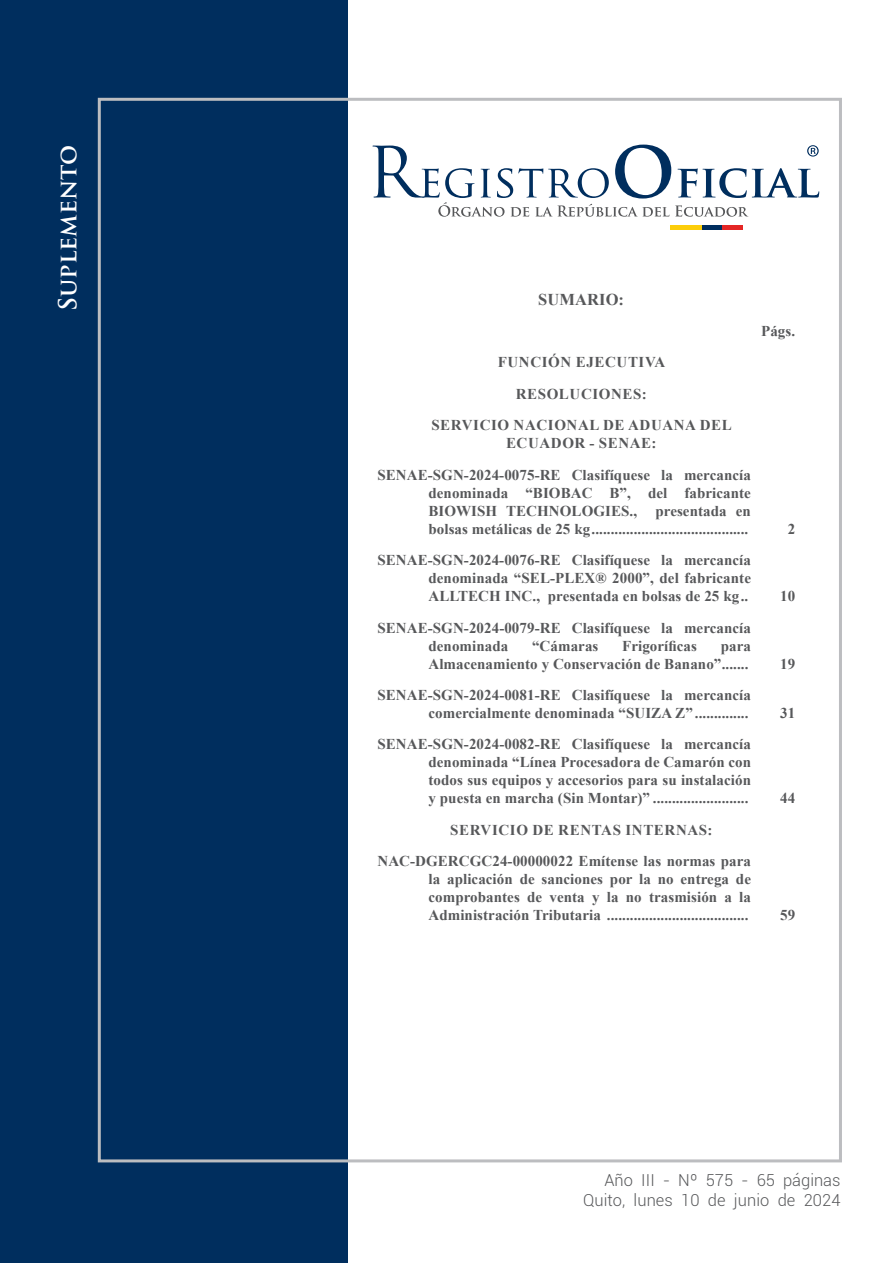
<style>
.page{position:relative;width:893px;height:1263px;background:#fff}
.page>*{position:absolute;margin:0;border:0;box-sizing:border-box;transform-origin:0 0}
.t1{font:700 24.3px "Trajan Pro";letter-spacing:.005em;color:#fff}
.t2{font:300 16.5px/20.2px "Roboto";letter-spacing:.005em;color:#57585a;text-align:right}
.t3{font:700 16.5px "Times New Roman";letter-spacing:.005em;color:#57585a}
.t4{font:700 15px/18px "Times New Roman";letter-spacing:.005em;color:#57585a;text-align:justify}
.t5{font:700 15px/31.3px "Times New Roman";letter-spacing:.04em;color:#57585a;text-align:center}
</style>
<div class="page">
<div style="left:0;top:0;width:348px;height:1263px;background:#002e5e"></div>
<div style="left:670px;top:225px;width:32px;height:5px;background:#fccd0a"></div>
<div style="left:702px;top:225px;width:21px;height:5px;background:#002e5e"></div>
<div style="left:723px;top:225px;width:20px;height:5px;background:#e42625"></div>
<svg style="left:372px;top:145px;width:447px;height:72px"></svg>
<h1 class="t1" style="left:53px;top:311px;width:168px;rotate:-90deg">Suplemento</h1>
<p class="t3" style="left:538px;top:287px;width:87px">SUMARIO:</p>
<p class="t5" style="left:431px;top:346px;width:302px">FUNCIÓN EJECUTIVA<br>RESOLUCIONES:<br>SERVICIO NACIONAL DE ADUANA DEL</p>
<p class="t4" style="left:377px;top:427px;width:375px;line-height:31.5px;text-indent:129px">ECUADOR - SENAE:<br>SENAE-SGN-2024-0075-RE Clasifíquese la mercancía</p>
<p class="t4" style="left:428px;top:483px;width:324px">denominada “BIOBAC B”, del fabricante BIOWISH TECHNOLOGIES., presentada en bolsas metálicas de 25 kg.........................................</p>
<p class="t4" style="left:428px;top:551px;width:324px;text-indent:-51px">SENAE-SGN-2024-0076-RE Clasifíquese la mercancía denominada “SEL-PLEX® 2000”, del fabricante ALLTECH INC., presentada en bolsas de 25 kg..</p>
<p class="t4" style="left:428px;top:618px;width:324px;text-indent:-51px">SENAE-SGN-2024-0079-RE Clasifíquese la mercancía denominada</p>
<p class="t4" style="left:532px;top:636px;width:68px">“Cámaras</p>
<p class="t4" style="left:622px;top:636px;width:76px">Frigoríficas</p>
<p class="t4" style="left:428px;top:636px;width:324px;text-align:right">para<br>Almacenamiento y Conservación de Banano”.......</p>
<p class="t4" style="left:377px;top:685px;width:375px;text-align:right">SENAE-SGN-2024-0081-RE Clasifíquese la mercancía comercialmente denominada “SUIZA Z” ..............</p>
<p class="t4" style="left:428px;top:735px;width:324px;text-indent:-51px">SENAE-SGN-2024-0082-RE Clasifíquese la mercancía denominada “Línea Procesadora de Camarón con todos sus equipos y accesorios para su instalación y puesta en marcha (Sin Montar)” .........................</p>
<p class="t4" style="left:377px;top:814px;width:375px;line-height:31.5px;text-indent:73px">SERVICIO DE RENTAS INTERNAS:<br>NAC-DGERCGC24-00000022 Emítense las normas para</p>
<p class="t4" style="left:428px;top:870px;width:324px">la aplicación de sanciones por la no entrega de comprobantes de venta y la no trasmisión a la Administración Tributaria .....................................</p>
<p class="t4" style="left:761px;top:322px;width:36px">Págs.</p>
<p class="t4" style="left:788px;top:519px;width:9px">2</p>
<p class="t4" style="left:780px;top:587px;width:17px">10</p>
<p class="t4" style="left:780px;top:654px;width:17px">19</p>
<p class="t4" style="left:780px;top:703px;width:17px">31</p>
<p class="t4" style="left:780px;top:789px;width:17px">44</p>
<p class="t4" style="left:780px;top:906px;width:17px">59</p>
<p class="t2" style="left:583px;top:1169px;width:259px">Año III - Nº 575 - 65 páginas<br>Quito, lunes 10 de junio de 2024</p>
</div>
